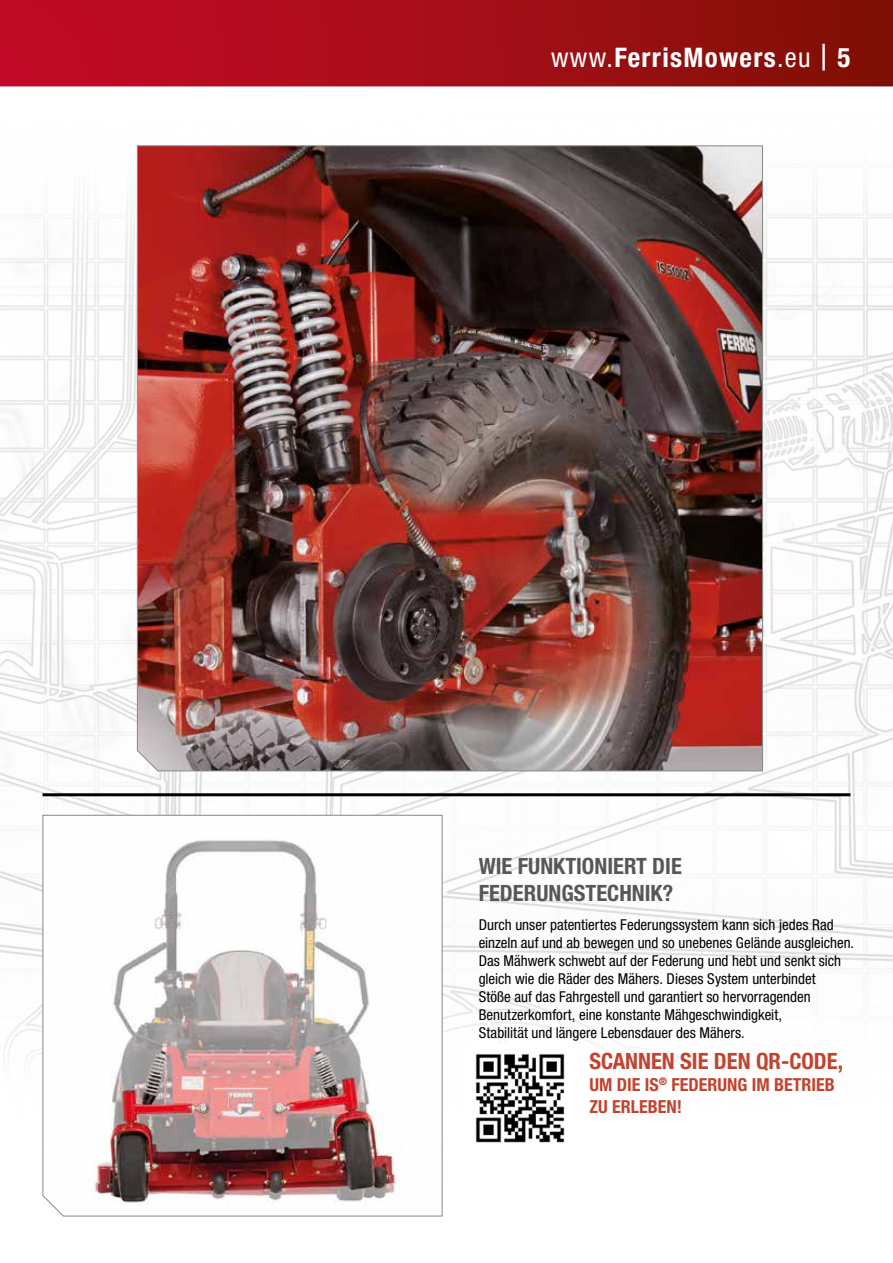
<style>
.page{position:relative;width:893px;height:1263px;background:#fff}
.page>*{position:absolute;margin:0;border:0;box-sizing:border-box;transform-origin:0 0}
.t1{font:700 condensed 27px "Helvetica Neue LT Std";letter-spacing:.05em;color:#fff}
.t2{font:700 condensed 22.5px/27px "Helvetica Neue LT Std";color:#575756}
.t3{font:700 condensed 22.5px "Helvetica Neue LT Std";color:#c1442f}
.t4{font:700 condensed 18px/21.6px "Helvetica Neue LT Std";color:#c1442f}
.t5{font:condensed 15px/18px "Helvetica Neue LT Std";color:#000}
.s1{font-weight:400}
.s2{font-weight:400;font-size:36px}
</style>
<div class="page">
<img style="left:0;top:190px;width:893px;height:869px">
<img style="left:466px;top:1044px;width:108px;height:99px">
<hr style="left:43px;top:793px;width:807px;height:3px;background:#000">
<img style="left:137px;top:190px;width:626px;height:582px">
<img style="left:42px;top:814px;width:401px;height:403px">
<div style="left:0;top:0;width:893px;height:90px;background:linear-gradient(to right,#c70b2a,#821006)"></div>
<svg style="left:0;top:83px;width:893px;height:107px"></svg>
<h1 class="t1" style="left:551px;top:41px;width:301px"><span class="s1">www.</span>FerrisMowers<span class="s1">.eu</span> <span class="s2">|</span> 5</h1>
<h2 class="t2" style="left:479px;top:853px;width:205px">WIE FUNKTIONIERT DIE<br>FEDERUNGSTECHNIK?</h2>
<p class="t5" style="left:479px;top:915px;width:377px">Durch unser patentiertes Federungssystem kann sich jedes Rad einzeln auf und ab bewegen und so unebenes Gelände ausgleichen.<br>Das Mähwerk schwebt auf der Federung und hebt und senkt sich gleich wie die Räder des Mähers. Dieses System unterbindet<br>Stöße auf das Fahrgestell und garantiert so hervorragenden Benutzerkomfort, eine konstante Mähgeschwindigkeit,<br>Stabilität und längere Lebensdauer des Mähers.</p>
<h2 class="t3" style="left:589px;top:1048px;width:255px">SCANNEN SIE DEN QR-CODE,</h2>
<p class="t4" style="left:589px;top:1073px;width:247px">UM DIE IS<sup>®</sup> FEDERUNG IM BETRIEB<br>ZU ERLEBEN!</p>
</div>
